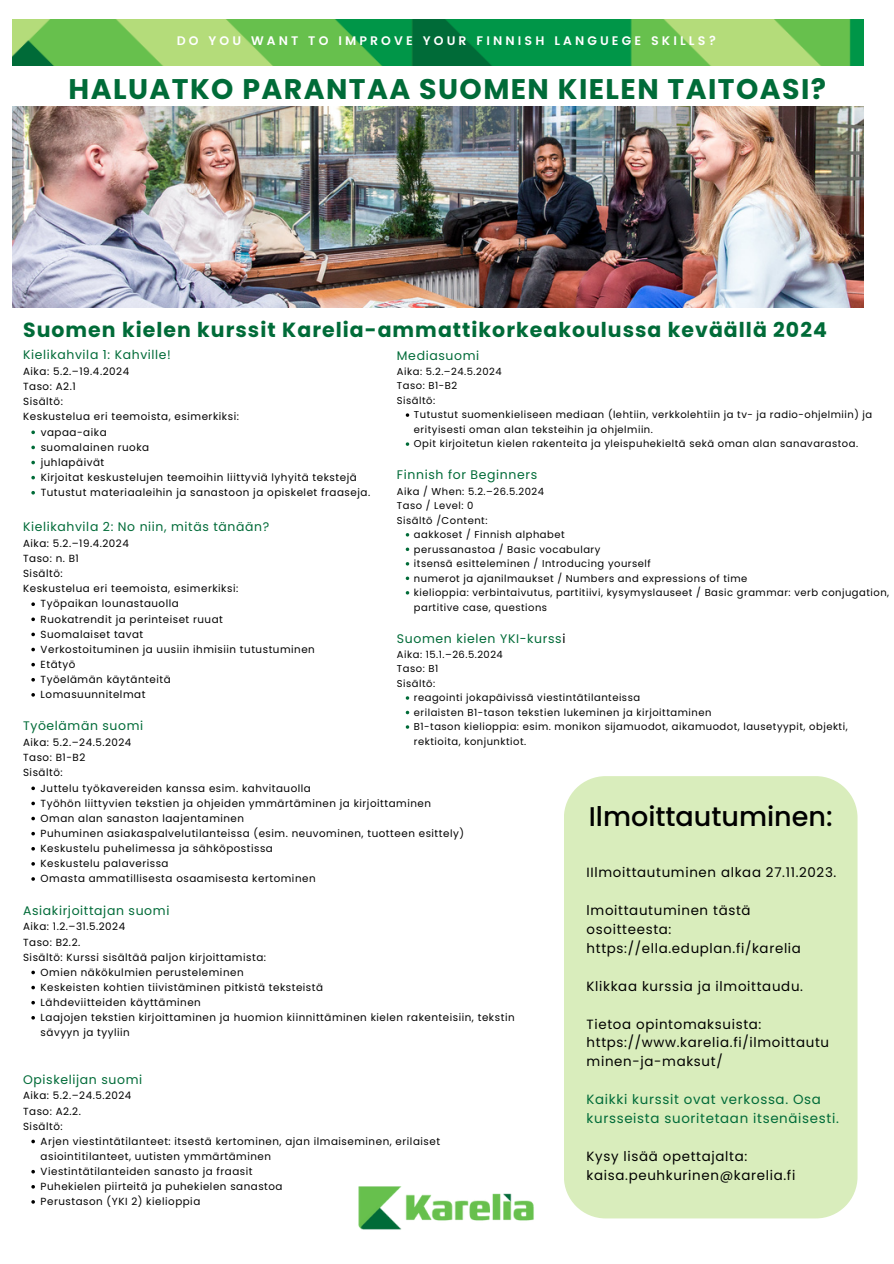
<style>
.page{position:relative;width:894px;height:1264px;background:#fff}
.page>*{position:absolute;margin:0;border:0;box-sizing:border-box;transform-origin:0 0}
.t1{font:700 28.35px "Poppins";letter-spacing:.05em;color:#006b38}
.t2{font:500 27px "Poppins";color:#000}
.t3{font:700 20.4px "Poppins";letter-spacing:.05em;color:#006b38}
.t4{font:13.35px/18.9px "Poppins";letter-spacing:.05em;color:#000}
.t5{font:13.35px/18.9px "Poppins";letter-spacing:.05em;color:#006b38}
.t6{font:12.45px "Poppins";letter-spacing:.05em;color:#006b38}
.t7{font:600 12.45px "Poppins";letter-spacing:.25em;color:#fff}
.t8{font:10.35px/15.1px "Poppins";letter-spacing:.05em;color:#000}
.t9{font:9.9px/14.5px "Poppins";letter-spacing:.05em;color:#000}
.s1{color:#000}
</style>
<div class="page">
<img style="left:13px;top:19px;width:850px;height:46px">
<img style="left:358px;top:1186px;width:176px;height:44px">
<img style="left:13px;top:106px;width:850px;height:202px">
<div style="left:564px;top:776px;width:293px;height:442px;background:#d9edbc"></div>
<svg style="left:31px;top:430px;width:4px;height:4px"></svg>
<svg style="left:31px;top:445px;width:4px;height:4px"></svg>
<svg style="left:31px;top:461px;width:4px;height:3px"></svg>
<svg style="left:31px;top:476px;width:4px;height:3px"></svg>
<svg style="left:31px;top:491px;width:4px;height:3px"></svg>
<svg style="left:31px;top:602px;width:4px;height:4px"></svg>
<svg style="left:31px;top:617px;width:4px;height:4px"></svg>
<svg style="left:31px;top:632px;width:4px;height:4px"></svg>
<svg style="left:31px;top:647px;width:4px;height:4px"></svg>
<svg style="left:31px;top:663px;width:4px;height:3px"></svg>
<svg style="left:31px;top:678px;width:4px;height:3px"></svg>
<svg style="left:31px;top:693px;width:4px;height:3px"></svg>
<svg style="left:31px;top:786px;width:4px;height:4px"></svg>
<svg style="left:31px;top:801px;width:4px;height:4px"></svg>
<svg style="left:31px;top:816px;width:4px;height:4px"></svg>
<svg style="left:31px;top:831px;width:4px;height:4px"></svg>
<svg style="left:31px;top:847px;width:4px;height:3px"></svg>
<svg style="left:31px;top:862px;width:4px;height:3px"></svg>
<svg style="left:31px;top:877px;width:4px;height:3px"></svg>
<svg style="left:31px;top:970px;width:4px;height:4px"></svg>
<svg style="left:31px;top:985px;width:4px;height:4px"></svg>
<svg style="left:31px;top:1000px;width:4px;height:4px"></svg>
<svg style="left:31px;top:1016px;width:4px;height:3px"></svg>
<svg style="left:31px;top:1139px;width:4px;height:4px"></svg>
<svg style="left:31px;top:1169px;width:4px;height:4px"></svg>
<svg style="left:31px;top:1185px;width:4px;height:3px"></svg>
<svg style="left:31px;top:1200px;width:4px;height:3px"></svg>
<svg style="left:405px;top:413px;width:4px;height:4px"></svg>
<svg style="left:405px;top:442px;width:4px;height:4px"></svg>
<svg style="left:405px;top:547px;width:4px;height:4px"></svg>
<svg style="left:405px;top:576px;width:4px;height:4px"></svg>
<p class="t7" style="left:177px;top:33px;width:541px">DO YOU WANT TO IMPROVE YOUR FINNISH LANGUEGE SKILLS?</p>
<p class="t1" style="left:69px;top:69px;width:758px">HALUATKO PARANTAA SUOMEN KIELEN TAITOASI?</p>
<p class="t3" style="left:23px;top:316px;width:805px">Suomen kielen kurssit Karelia-ammattikorkeakoulussa keväällä 2024</p>
<p class="t6" style="left:23px;top:346px;width:149px">Kielikahvila 1: Kahville!</p>
<p class="t8" style="left:23px;top:364px;width:108px">Aika: 5.2.–19.4.2024</p>
<p class="t8" style="left:23px;top:379px;width:54px">Taso: A2.1</p>
<p class="t8" style="left:23px;top:394px;width:41px">Sisältö:</p>
<p class="t8" style="left:23px;top:409px;width:217px">Keskustelua eri teemoista, esimerkiksi:</p>
<p class="t8" style="left:41px;top:424px;width:67px">vapaa-aika</p>
<p class="t8" style="left:41px;top:439px;width:110px">suomalainen ruoka</p>
<p class="t8" style="left:41px;top:454px;width:65px">juhlapäivät</p>
<p class="t8" style="left:41px;top:469px;width:317px">Kirjoitat keskustelujen teemoihin liittyviä lyhyitä tekstejä</p>
<p class="t8" style="left:41px;top:485px;width:331px">Tutustut materiaaleihin ja sanastoon ja opiskelet fraaseja.</p>
<p class="t6" style="left:23px;top:518px;width:247px">Kielikahvila 2: No niin, mitäs tänään?</p>
<p class="t8" style="left:23px;top:536px;width:107px">Aika: 5.2.–19.4.2024</p>
<p class="t8" style="left:23px;top:551px;width:57px">Taso: n. B1</p>
<p class="t8" style="left:23px;top:566px;width:41px">Sisältö:</p>
<p class="t8" style="left:23px;top:581px;width:217px">Keskustelua eri teemoista, esimerkiksi:</p>
<p class="t8" style="left:41px;top:596px;width:140px">Työpaikan lounastauolla</p>
<p class="t8" style="left:41px;top:611px;width:184px">Ruokatrendit ja perinteiset ruuat</p>
<p class="t8" style="left:41px;top:626px;width:104px">Suomalaiset tavat</p>
<p class="t8" style="left:41px;top:641px;width:276px">Verkostoituminen ja uusiin ihmisiin tutustuminen</p>
<p class="t8" style="left:41px;top:656px;width:36px">Etätyö</p>
<p class="t8" style="left:41px;top:671px;width:131px">Työelämän käytänteitä</p>
<p class="t8" style="left:41px;top:687px;width:106px">Lomasuunnitelmat</p>
<p class="t6" style="left:23px;top:717px;width:122px">Työelämän suomi</p>
<p class="t8" style="left:23px;top:735px;width:110px">Aika: 5.2.–24.5.2024</p>
<p class="t8" style="left:23px;top:750px;width:64px">Taso: B1-B2</p>
<p class="t8" style="left:23px;top:765px;width:41px">Sisältö:</p>
<p class="t6" style="left:397px;top:346px;width:84px">Mediasuomi</p>
<p class="t9" style="left:397px;top:364px;width:106px">Aika: 5.2.–24.5.2024</p>
<p class="t9" style="left:397px;top:379px;width:62px">Taso: B1-B2</p>
<p class="t9" style="left:397px;top:393px;width:40px">Sisältö:</p>
<p class="t9" style="left:414px;top:408px;width:460px">Tutustut suomenkieliseen mediaan (lehtiin, verkkolehtiin ja tv- ja radio-ohjelmiin) ja erityisesti oman alan teksteihin ja ohjelmiin.</p>
<p class="t9" style="left:414px;top:437px;width:445px">Opit kirjoitetun kielen rakenteita ja yleispuhekieltä sekä oman alan sanavarastoa.</p>
<p class="t6" style="left:397px;top:466px;width:142px">Finnish for Beginners</p>
<p class="t9" style="left:397px;top:484px;width:148px">Aika / When: 5.2.–26.5.2024</p>
<p class="t9" style="left:397px;top:498px;width:78px">Taso / Level: 0</p>
<p class="t9" style="left:397px;top:513px;width:92px">Sisältö /Content:</p>
<p class="t9" style="left:414px;top:527px;width:152px">aakkoset / Finnish alphabet</p>
<p class="t9" style="left:414px;top:542px;width:188px">perussanastoa / Basic vocabulary</p>
<p class="t9" style="left:414px;top:556px;width:238px">itsensä esitteleminen / Introducing yourself</p>
<p class="t9" style="left:414px;top:571px;width:335px">numerot ja ajanilmaukset / Numbers and expressions of time</p>
<p class="t9" style="left:414px;top:585px;width:476px">kielioppia: verbintaivutus, partitiivi, kysymyslauseet / Basic grammar: verb conjugation, partitive case, questions</p>
<p class="t6" style="left:397px;top:629px;width:170px">Suomen kielen YKI-kurss<span class="s1">i</span></p>
<p class="t9" style="left:397px;top:647px;width:107px">Aika: 15.1.–26.5.2024</p>
<p class="t9" style="left:397px;top:661px;width:43px">Taso: B1</p>
<p class="t9" style="left:397px;top:676px;width:40px">Sisältö:</p>
<p class="t9" style="left:414px;top:690px;width:228px">reagointi jokapäivissä viestintätilanteissa</p>
<p class="t9" style="left:414px;top:705px;width:299px">erilaisten B1-tason tekstien lukeminen ja kirjoittaminen</p>
<p class="t9" style="left:414px;top:719px;width:435px">B1-tason kielioppia: esim. monikon sijamuodot, aikamuodot, lausetyypit, objekti, rektioita, konjunktiot.</p>
<p class="t8" style="left:41px;top:780px;width:272px">Juttelu työkavereiden kanssa esim. kahvitauolla</p>
<p class="t8" style="left:41px;top:795px;width:392px">Työhön liittyvien tekstien ja ohjeiden ymmärtäminen ja kirjoittaminen</p>
<p class="t8" style="left:41px;top:810px;width:205px">Oman alan sanaston laajentaminen</p>
<p class="t8" style="left:41px;top:825px;width:425px">Puhuminen asiakaspalvelutilanteissa (esim. neuvominen, tuotteen esittely)</p>
<p class="t8" style="left:41px;top:840px;width:234px">Keskustelu puhelimessa ja sähköpostissa</p>
<p class="t8" style="left:41px;top:855px;width:129px">Keskustelu palaverissa</p>
<p class="t8" style="left:41px;top:871px;width:276px">Omasta ammatillisesta osaamisesta kertominen</p>
<p class="t6" style="left:23px;top:901px;width:148px">Asiakirjoittajan suomi</p>
<p class="t8" style="left:23px;top:919px;width:104px">Aika: 1.2.–31.5.2024</p>
<p class="t8" style="left:23px;top:934px;width:59px">Taso: B2.2.</p>
<p class="t8" style="left:23px;top:949px;width:244px">Sisältö: Kurssi sisältää paljon kirjoittamista:</p>
<p class="t8" style="left:41px;top:964px;width:204px">Omien näkökulmien perusteleminen</p>
<p class="t8" style="left:41px;top:979px;width:284px">Keskeisten kohtien tiivistäminen pitkistä teksteistä</p>
<p class="t8" style="left:41px;top:994px;width:162px">Lähdeviitteiden käyttäminen</p>
<p class="t8" style="left:41px;top:1009px;width:475px">Laajojen tekstien kirjoittaminen ja huomion kiinnittäminen kielen rakenteisiin, tekstin sävyyn ja tyyliin</p>
<p class="t6" style="left:23px;top:1070px;width:121px">Opiskelijan suomi</p>
<p class="t8" style="left:23px;top:1088px;width:110px">Aika: 5.2.–24.5.2024</p>
<p class="t8" style="left:23px;top:1103px;width:59px">Taso: A2.2.</p>
<p class="t8" style="left:23px;top:1118px;width:41px">Sisältö:</p>
<p class="t8" style="left:41px;top:1133px;width:401px">Arjen viestintätilanteet: itsestä kertominen, ajan ilmaiseminen, erilaiset asiointitilanteet, uutisten ymmärtäminen</p>
<p class="t8" style="left:41px;top:1163px;width:213px">Viestintätilanteiden sanasto ja fraasit</p>
<p class="t8" style="left:41px;top:1178px;width:243px">Puhekielen piirteitä ja puhekielen sanastoa</p>
<p class="t8" style="left:41px;top:1193px;width:161px">Perustason (YKI 2) kielioppia</p>
<p class="t2" style="left:588px;top:798px;width:245px">Ilmoittautuminen:</p>
<p class="t4" style="left:586px;top:862px;width:251px">IIlmoittautuminen alkaa 27.11.2023.</p>
<p class="t4" style="left:586px;top:900px;width:165px">lmoittautuminen tästä osoitteesta:</p>
<p class="t4" style="left:586px;top:938px;width:216px">https://ella.eduplan.fi/karelia</p>
<p class="t4" style="left:586px;top:976px;width:218px">Klikkaa kurssia ja ilmoittaudu.</p>
<p class="t4" style="left:586px;top:1014px;width:176px">Tietoa opintomaksuista:</p>
<p class="t4" style="left:586px;top:1033px;width:244px">https://www.karelia.fi/ilmoittautu minen-ja-maksut/</p>
<p class="t5" style="left:586px;top:1090px;width:254px">Kaikki kurssit ovat verkossa. Osa kursseista suoritetaan itsenäisesti.</p>
<p class="t4" style="left:586px;top:1147px;width:210px">Kysy lisää opettajalta: kaisa.peuhkurinen@karelia.fi</p>
</div>
